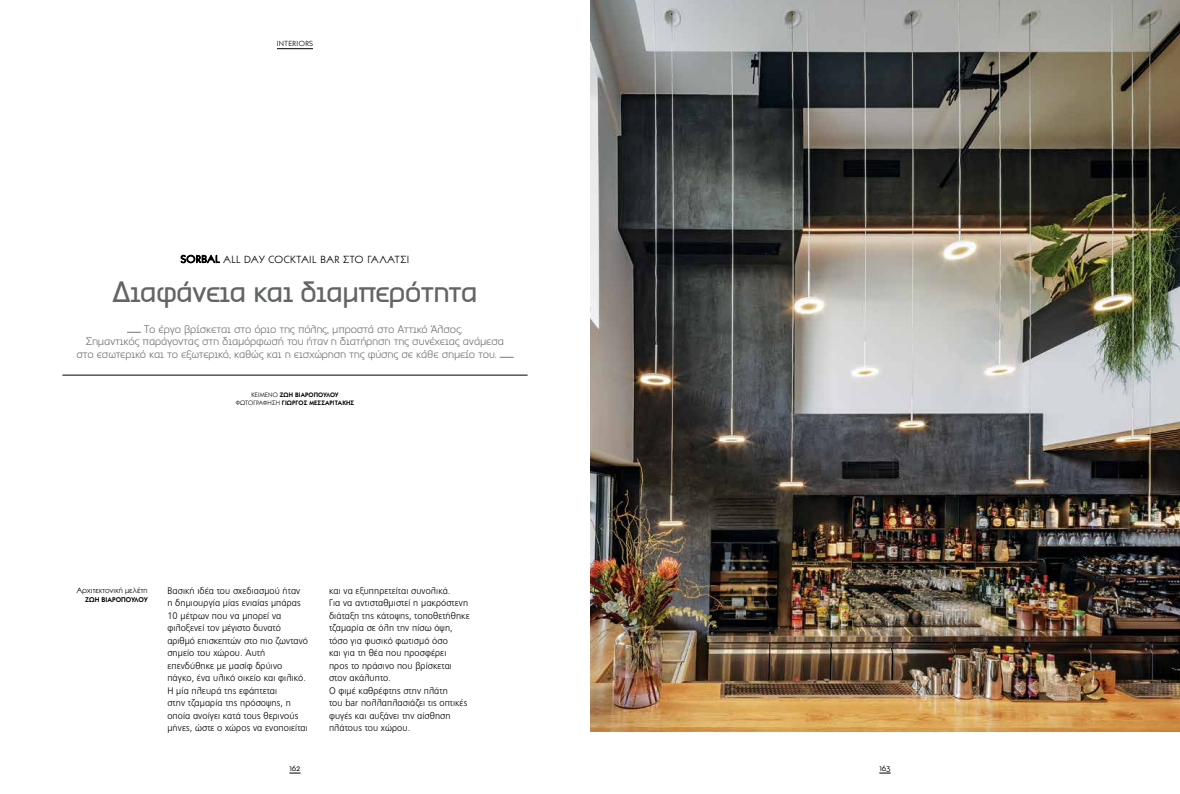
<style>
.page{position:relative;width:1180px;height:794px;background:#fff}
.page>*{position:absolute;margin:0;border:0;box-sizing:border-box;transform-origin:0 0}
.t1{font:500 31px "CF Armadillo";letter-spacing:-.03em;color:#636466}
.t2{font:300 11.5px "CF Armadillo";letter-spacing:-.02em;color:#6d6e71}
.t3{font:10.5px "Kabel ITC Hel";letter-spacing:.045em;color:#000;scale:1.05 1}
.t4{font:300 9.5px/12.5px "PF Catalog";letter-spacing:.01em;color:#000}
.t5{font:9px "Neutraface Text Greek";letter-spacing:-.02em;color:#000}
.t6{font:8px "Kabel ITC Hel";letter-spacing:.02em;color:#000}
.t7{font:7.5px "Kabel ITC Hel";letter-spacing:.05em;color:#000;scale:1.05 1}
.t8{font:7px "Kabel ITC Hel Demi";letter-spacing:.01em;color:#000}
.t9{font:6.5px/8px "Kabel ITC Hel Demi";letter-spacing:.02em;color:#000;text-align:center}
.s1{font-family:"Kabel ITC Hel"}
</style>
<div class="page">
<hr style="left:277px;top:48px;width:36px;height:1px;background:#000">
<svg style="left:127px;top:332px;width:14px;height:1px"></svg>
<svg style="left:499px;top:357px;width:14px;height:1px"></svg>
<hr style="left:62px;top:375px;width:465px;height:1px;background:#000">
<svg style="left:180px;top:254px;width:40px;height:9px"></svg>
<img style="left:590px;top:0;width:589px;height:731px">
<p class="t7" style="left:277px;top:39px;width:36px">INTERIORS</p>
<p class="t3" style="left:181px;top:253px;width:217px">SORBAL ALL DAY COCKTAIL BAR ΣΤΟ ΓΑΛΆΤΣΙ</p>
<h1 class="t1" style="left:112px;top:274px;width:367px">Διαφάνεια και διαμπερότητα</h1>
<p class="t2" style="left:144px;top:323px;width:320px">Το έργο βρίσκεται στο όριο της πόλης, μπροστά στο Αττικό Άλσος.</p>
<p class="t2" style="left:86px;top:335px;width:419px">Σημαντικός παράγοντας στη διαμόρφωσή του ήταν η διατήρηση της συνέχειας ανάμεσα</p>
<p class="t2" style="left:76px;top:348px;width:422px">στο εσωτερικό και το εξωτερικό, καθώς και η εισχώρηση της φύσης σε κάθε σημείο του.</p>
<p class="t9" style="left:236px;top:391px;width:120px"><span class="s1">ΚΕΊΜΕΝΟ</span> ZΩΗ ΒΙΑΡΟΠΟΥΛΟΥ<br><span class="s1">ΦΩΤΟΓΡΆΦΗΣΗ</span> ΓΙΩΡΓΟΣ ΜΕΣΣΑΡΙΤΑΚΗΣ</p>
<p class="t6" style="left:77px;top:585px;width:72px">Αρχιτεκτονική μελέτη</p>
<p class="t8" style="left:85px;top:595px;width:64px">ZΩΗ ΒΙΑΡΟΠΟΥΛΟΥ</p>
<p class="t4" style="left:167px;top:584px;width:142px">Βασική ιδέα του σχεδιασμού ήταν<br>η δημιουργία μίας ενιαίας μπάρας<br>10 μέτρων που να μπορεί να φιλοξενεί τον μέγιστο δυνατό αριθμό επισκεπτών στο πιο ζωντανό σημείο του χώρου. Αυτή επενδύθηκε με μασίφ δρύινο πάγκο, ένα υλικό οικείο και φιλικό.<br>Η μία πλευρά της εφάπτεται<br>στην τζαμαρία της πρόσοψης, η οποία ανοίγει κατά τους θερινούς μήνες, ώστε ο χώρος να ενοποιείται</p>
<p class="t4" style="left:329px;top:584px;width:142px">και να εξυπηρετείται συνολικά.<br>Για να αντισταθμιστεί η μακρόστενη διάταξη της κάτοψης, τοποθετήθηκε τζαμαρία σε όλη την πίσω όψη, τόσο για φυσικό φωτισμό όσο<br>και για τη θέα που προσφέρει<br>προς το πράσινο που βρίσκεται στον ακάλυπτο.<br>Ο φιμέ καθρέφτης στην πλάτη<br>του bar πολλαπλασιάζει τις οπτικές φυγές και αυξάνει την αίσθηση πλάτους του χώρου.</p>
<p class="t5" style="left:289px;top:762px;width:13px">162</p>
<p class="t5" style="left:879px;top:762px;width:13px">163</p>
</div>
